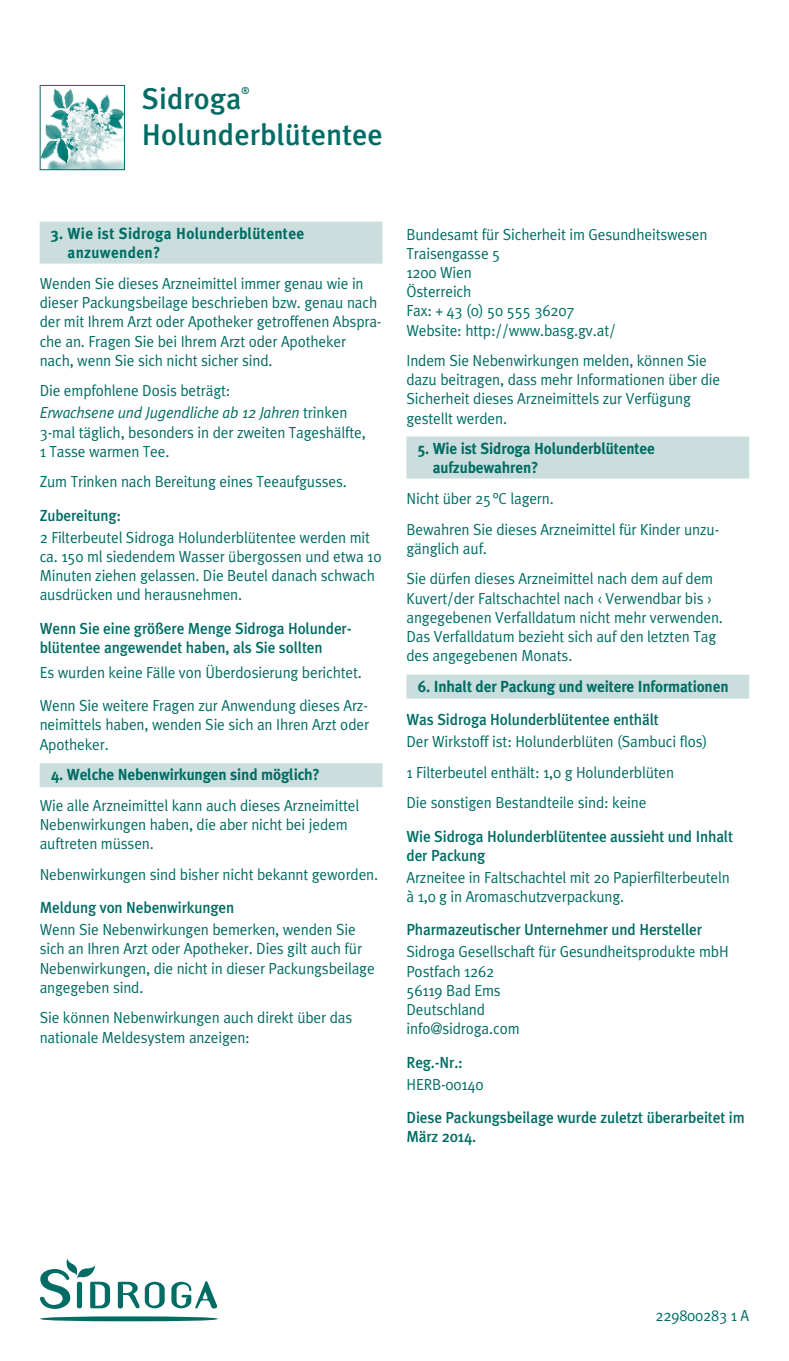
<style>
.page{position:relative;width:789px;height:1361px;background:#fff}
.page>*{position:absolute;margin:0;border:0;box-sizing:border-box;transform-origin:0 0}
.t1{font:500 30px "Meta Plus";color:#006c64}
.t2{font:16px/19.2px "Meta Plus Normal";letter-spacing:-.01em;color:#006c64;scale:.95 1}
.t3{font:500 16px/19.2px "Meta Plus";letter-spacing:-.01em;color:#006c64;scale:.95 1}
.t4{font:700 16px/19.2px "Meta Plus";letter-spacing:-.01em;color:#006c64;scale:.95 1}
.t5{font:italic 16px/22px "Meta Plus Normal";letter-spacing:-.01em;color:#006c64;scale:.95 1}
.t6{font:700 16px/19.2px "Meta Plus";letter-spacing:.02em;color:#006c64;scale:.95 1}
.t7{font:500 9.8px "Meta Plus";color:#006c64}
.s1{font-style:normal}
</style>
<div class="page">
<div style="left:40px;top:222px;width:342px;height:42px;background:#c9dedd"></div>
<div style="left:40px;top:763px;width:342px;height:24px;background:#c9dedd"></div>
<div style="left:406px;top:436px;width:342px;height:42px;background:#c9dedd"></div>
<div style="left:406px;top:674px;width:342px;height:24px;background:#c9dedd"></div>
<div style="left:40px;top:1316px;width:178px;height:5px;background:#006c64;border-radius:50%"></div>
<svg style="left:118px;top:1281px;width:46px;height:27px"></svg>
<svg style="left:171px;top:1281px;width:46px;height:27px"></svg>
<svg style="left:40px;top:1258px;width:70px;height:51px"></svg>
<img style="left:42px;top:88px;width:81px;height:80px">
<div style="left:40px;top:85px;width:85px;height:85px;border:1px solid #006c64"></div>
<h1 class="t1" style="left:142px;top:81px;width:101px">Sidroga</h1>
<p class="t7" style="left:241px;top:84px;width:9px">®</p>
<h1 class="t1" style="left:142px;top:117px;width:242px">Holunderblütentee</h1>
<p class="t6" style="left:67px;top:224px;width:250px;text-indent:-16px">3. Wie ist Sidroga Holunderblütentee anzuwenden?</p>
<p class="t2" style="left:40px;top:274px;width:361px">Wenden Sie dieses Arzneimittel immer genau wie in dieser Packungsbeilage beschrieben bzw. genau nach der mit Ihrem Arzt oder Apotheker getroffenen Abspra&shy;che an. Fragen Sie bei Ihrem Arzt oder Apotheker nach, wenn Sie sich nicht sicher sind.</p>
<p class="t5" style="left:40px;top:380px;width:325px"><span class="s1">Die empfohlene Dosis beträgt:<br></span>Erwachsene und Jugendliche ab 12 Jahren <span class="s1">trinken</span></p>
<p class="t2" style="left:40px;top:422px;width:344px">3-mal täglich, besonders in der zweiten Tageshälfte,<br>1 Tasse warmen Tee.</p>
<p class="t2" style="left:40px;top:472px;width:324px">Zum Trinken nach Bereitung eines Teeaufgusses.</p>
<p class="t3" style="left:40px;top:505px;width:87px">Zubereitung:</p>
<p class="t2" style="left:40px;top:527px;width:361px">2 Filterbeutel Sidroga Holunderblütentee werden mit ca. 150 ml siedendem Wasser übergossen und etwa 10<br>Minuten ziehen gelassen. Die Beutel danach schwach ausdrücken und herausnehmen.</p>
<p class="t3" style="left:40px;top:618px;width:329px">Wenn Sie eine größere Menge Sidroga Holunder&shy;blütentee angewendet haben, als Sie sollten</p>
<p class="t2" style="left:40px;top:655px;width:347px;line-height:33.4px">Es wurden keine Fälle von Überdosierung berichtet.<br>Wenn Sie weitere Fragen zur Anwendung dieses Arz-</p>
<p class="t2" style="left:40px;top:715px;width:348px">neimittels haben, wenden Sie sich an Ihren Arzt oder<br>Apotheker.</p>
<p class="t4" style="left:51px;top:765px;width:284px">4. Welche Nebenwirkungen sind möglich?</p>
<p class="t2" style="left:40px;top:795px;width:337px">Wie alle Arzneimittel kann auch dieses Arzneimittel<br>Nebenwirkungen haben, die aber nicht bei jedem auftreten müssen.</p>
<p class="t2" style="left:40px;top:864px;width:357px">Nebenwirkungen sind bisher nicht bekannt geworden.</p>
<p class="t3" style="left:40px;top:898px;width:206px">Meldung von Nebenwirkungen</p>
<p class="t2" style="left:40px;top:920px;width:354px">Wenn Sie Nebenwirkungen bemerken, wenden Sie sich an Ihren Arzt oder Apotheker. Dies gilt auch für Nebenwirkungen, die nicht in dieser Packungsbeilage angegeben sind.</p>
<p class="t2" style="left:40px;top:1008px;width:330px">Sie können Nebenwirkungen auch direkt über das nationale Meldesystem anzeigen:</p>
<p class="t2" style="left:406px;top:224px;width:318px">Bundesamt für Sicherheit im Gesundheitswesen<br>Traisengasse 5<br>1200 Wien<br>Österreich<br>Fax: + 43 (0) 50 555 36207<br>Website: http://www.basg.gv.at/</p>
<p class="t2" style="left:406px;top:351px;width:331px">Indem Sie Nebenwirkungen melden, können Sie dazu beitragen, dass mehr Informationen über die Sicherheit dieses Arzneimittels zur Verfügung gestellt werden.</p>
<p class="t4" style="left:432px;top:439px;width:235px;text-indent:-15px">5. Wie ist Sidroga Holunderblütentee aufzubewahren?</p>
<p class="t2" style="left:406px;top:483px;width:330px;line-height:30.6px">Nicht über 25°C lagern.<br>Bewahren Sie dieses Arzneimittel für Kinder unzu-</p>
<p class="t2" style="left:406px;top:533px;width:324px;line-height:30.6px">gänglich auf.<br>Sie dürfen dieses Arzneimittel nach dem auf dem</p>
<p class="t2" style="left:406px;top:588px;width:334px">Kuvert/der Faltschachtel nach ‹ Verwendbar bis › angegebenen Verfalldatum nicht mehr verwenden.<br>Das Verfalldatum bezieht sich auf den letzten Tag des angegebenen Monats.</p>
<p class="t4" style="left:417px;top:676px;width:328px">6. Inhalt der Packung und weitere Informationen</p>
<p class="t3" style="left:406px;top:710px;width:267px">Was Sidroga Holunderblütentee enthält</p>
<p class="t2" style="left:406px;top:726px;width:318px;line-height:30.6px">Der Wirkstoff ist: Holunderblüten (Sambuci flos)<br>1 Filterbeutel enthält: 1,0 g Holunderblüten<br>Die sonstigen Bestandteile sind: keine</p>
<p class="t3" style="left:406px;top:826px;width:345px">Wie Sidroga Holunderblütentee aussieht und Inhalt der Packung</p>
<p class="t2" style="left:406px;top:867px;width:342px">Arzneitee in Faltschachtel mit 20 Papierfilterbeuteln à 1,0 g in Aromaschutzverpackung.</p>
<p class="t3" style="left:406px;top:920px;width:312px">Pharmazeutischer Unternehmer und Hersteller</p>
<p class="t2" style="left:406px;top:942px;width:340px">Sidroga Gesellschaft für Gesundheitsprodukte mbH<br>Postfach 1262<br>56119 Bad Ems<br>Deutschland<br>info@sidroga.com</p>
<p class="t3" style="left:406px;top:1052px;width:61px">Reg.-Nr.:</p>
<p class="t2" style="left:406px;top:1074px;width:83px">HERB-00140</p>
<p class="t3" style="left:406px;top:1107px;width:357px">Diese Packungsbeilage wurde zuletzt überarbeitet im<br>März 2014.</p>
<p class="t2" style="left:655px;top:1306px;width:100px">229800283 1 A</p>
</div>
